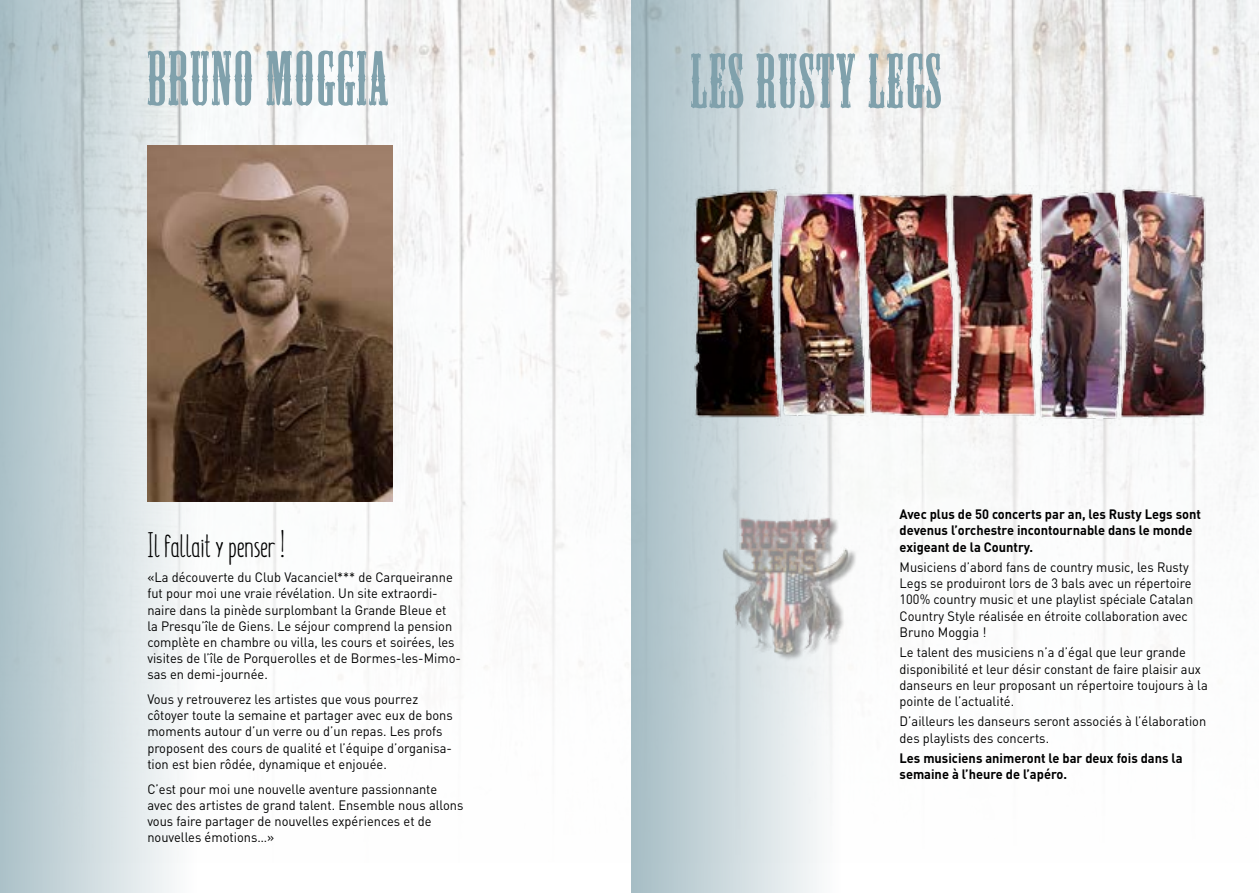
<style>
.page{position:relative;width:1259px;height:893px;background:#fff}
.page>*{position:absolute;margin:0;border:0;box-sizing:border-box;transform-origin:0 0}
.t1{font:72px "Mesquite Std";letter-spacing:.03em;color:#80a1ac;scale:.95 1}
.t2{font:34.5px "Summer Font";color:#000;scale:.95 1}
.t3{font:13.5px/16.2px "DIN";color:#000;scale:.95 1}
.t4{font:700 13.5px/16.2px "DIN";color:#000;scale:.95 1}
</style>
<div class="page">
<img style="left:212px;top:0;width:1047px;height:689px">
<div style="left:0;top:0;width:212px;height:893px;background:linear-gradient(to right,#a8bec5,#fffefd)"></div>
<div style="left:631px;top:0;width:225px;height:893px;background:linear-gradient(to right,#a5bcc4,#fdfcfc)"></div>
<img style="left:147px;top:145px;width:246px;height:357px">
<img style="left:684px;top:510px;width:199px;height:155px">
<img style="left:690px;top:186px;width:522px;height:239px">
<h1 class="t1" style="left:147px;top:40px;width:255px">BRUNO MOGGIA</h1>
<h1 class="t1" style="left:690px;top:42px;width:265px">LES RUSTY LEGS</h1>
<h2 class="t2" style="left:147px;top:525px;width:146px">Il fallait y penser !</h2>
<p class="t3" style="left:147px;top:569px;width:332px">«La découverte du Club Vacanciel*** de Carqueiranne fut pour moi une vraie révélation. Un site extraordi&shy;naire dans la pinède surplombant la Grande Bleue et<br>la Presqu’île de Giens. Le séjour comprend la pension complète en chambre ou villa, les cours et soirées, les visites de l’île de Porquerolles et de Bormes-les-Mimo&shy;sas en demi-journée.</p>
<p class="t3" style="left:147px;top:691px;width:323px">Vous y retrouverez les artistes que vous pourrez côtoyer toute la semaine et partager avec eux de bons moments autour d’un verre ou d’un repas. Les profs proposent des cours de qualité et l’équipe d’organisa&shy;tion est bien rôdée, dynamique et enjouée.</p>
<p class="t3" style="left:147px;top:780px;width:334px">C’est pour moi une nouvelle aventure passionnante avec des artistes de grand talent. Ensemble nous allons vous faire partager de nouvelles expériences et de nouvelles émotions…»</p>
<p class="t4" style="left:899px;top:506px;width:319px">Avec plus de 50 concerts par an, les Rusty Legs sont devenus l’orchestre incontournable dans le monde exigeant de la Country.</p>
<p class="t3" style="left:899px;top:559px;width:311px">Musiciens d’abord fans de country music, les Rusty Legs se produiront lors de 3 bals avec un répertoire 100% country music et une playlist spéciale Catalan Country Style réalisée en étroite collaboration avec Bruno Moggia !</p>
<p class="t3" style="left:899px;top:644px;width:326px">Le talent des musiciens n’a d’égal que leur grande disponibilité et leur désir constant de faire plaisir aux danseurs en leur proposant un répertoire toujours à la pointe de l’actualité.</p>
<p class="t3" style="left:899px;top:713px;width:324px">D’ailleurs les danseurs seront associés à l’élaboration des playlists des concerts.</p>
<p class="t4" style="left:899px;top:749px;width:299px">Les musiciens animeront le bar deux fois dans la semaine à l’heure de l’apéro.</p>
</div>
